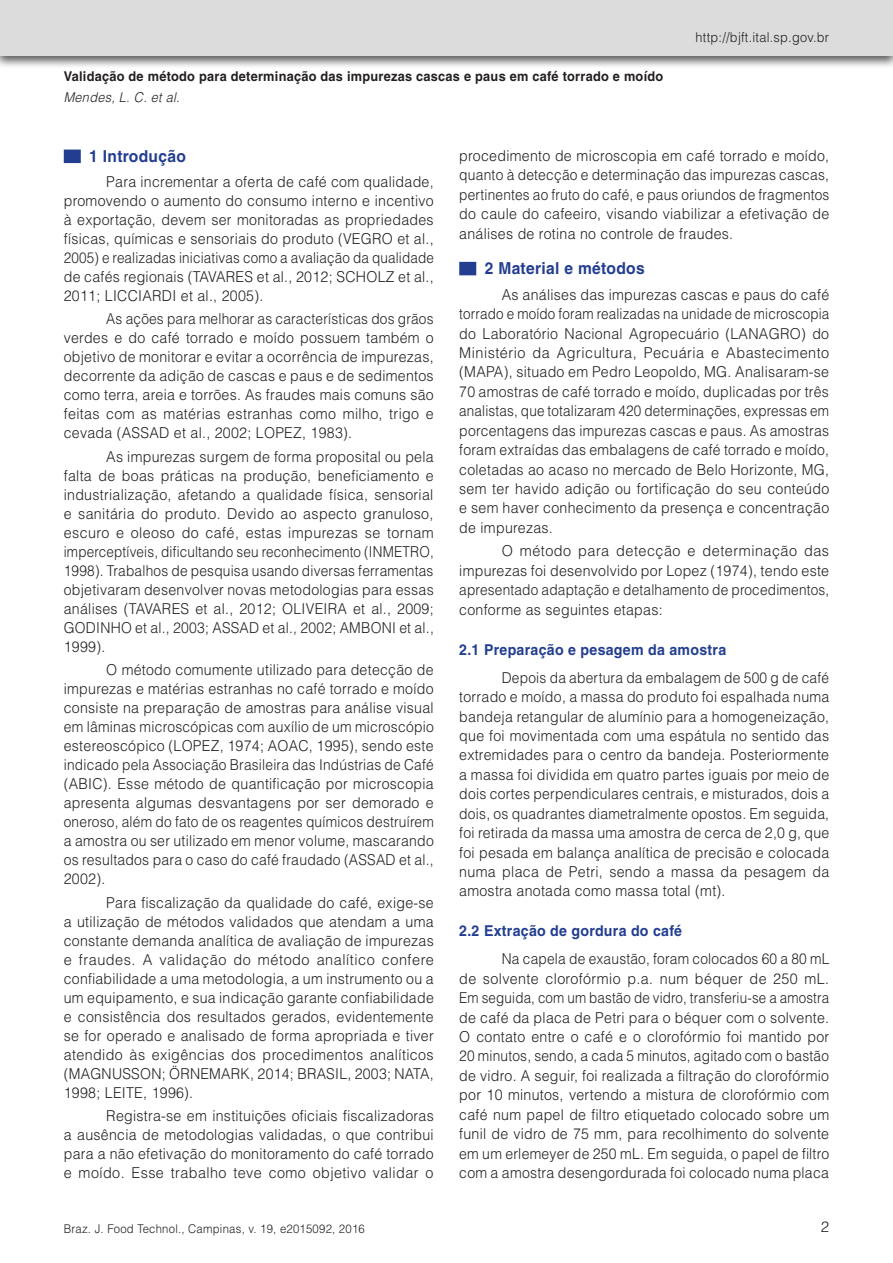
<style>
.page{position:relative;width:893px;height:1263px;background:#fff}
.page>*{position:absolute;margin:0;border:0;box-sizing:border-box;transform-origin:0 0}
.Heading1{font:700 16.5px "Helvetica";letter-spacing:.02em;color:#233e90;scale:.94 1}
.Paragraph{font:300 15px/19px "Helvetica";letter-spacing:.02em;color:#231f20;text-align:justify;scale:.94 1}
.Paragraph-2{font:300 15px/19.5px "Helvetica";letter-spacing:.02em;color:#231f20;text-align:justify;scale:.92 1}
.Paragraph-3{font:300 15px/19px "Helvetica";letter-spacing:.02em;color:#231f20;text-align:justify;scale:.91 1}
.Paragraph-4{font:300 15px/19.5px "Helvetica";letter-spacing:.02em;color:#231f20;text-align:justify;scale:.96 1}
.Heading2{font:700 15px "Helvetica";letter-spacing:.02em;color:#233e90;scale:.94 1}
.pagenumber{font:300 15px "Helvetica";color:#231f20}
.RunningTitleAlt{font:700 13.5px "Helvetica";letter-spacing:.02em;color:#231f20;scale:.94 1}
.t1{font:300 13.5px "Helvetica";letter-spacing:.02em;color:#231f20;scale:.94 1}
.RunningAuthorsAlt{font:italic 300 13.5px "Helvetica";letter-spacing:.02em;color:#231f20;scale:.94 1}
.pubNameFooter{font:300 12px "Helvetica";letter-spacing:.02em;color:#231f20;scale:.94 1}
</style>
<div class="page">
<div style="left:0;top:0;width:893px;height:69px;background:#231f20;opacity:.75"></div>
<div style="left:0;top:0;width:893px;height:56px;background:#dcdcdc"></div>
<div style="left:64px;top:150px;width:17px;height:13px;background:#233e90"></div>
<div style="left:459px;top:262px;width:17px;height:13px;background:#233e90"></div>
<p class="RunningTitleAlt" style="left:64px;top:68px;width:639px">Validação de método para determinação das impurezas cascas e paus em café torrado e moído</p>
<p class="RunningAuthorsAlt" style="left:64px;top:89px;width:125px">Mendes, L. C. et al.</p>
<p class="t1" style="left:696px;top:29px;width:144px">http://bjft.ital.sp.gov.br</p>
<p class="Heading1" style="left:89px;top:146px;width:104px">1 Introdução</p>
<p class="Paragraph" style="left:64px;top:172px;width:395px;text-indent:43px">Para incrementar a oferta de café com qualidade, promovendo o aumento do consumo interno e incentivo à exportação, devem ser monitoradas as propriedades físicas, químicas e sensoriais do produto (VEGRO et al., 2005) e realizadas iniciativas como a avaliação da qualidade de cafés regionais (TAVARES et al., 2012; SCHOLZ et al., 2011; LICCIARDI et al., 2005).</p>
<p class="Paragraph-3" style="left:64px;top:309px;width:408px;text-indent:43px">As ações para melhorar as características dos grãos verdes e do café torrado e moído possuem também o objetivo de monitorar e evitar a ocorrência de impurezas, decorrente da adição de cascas e paus e de sedimentos como terra, areia e torrões. As fraudes mais comuns são feitas com as matérias estranhas como milho, trigo e cevada (ASSAD et al., 2002; LOPEZ, 1983).</p>
<p class="Paragraph" style="left:64px;top:447px;width:395px;text-indent:43px">As impurezas surgem de forma proposital ou pela falta de boas práticas na produção, beneficiamento e industrialização, afetando a qualidade física, sensorial e sanitária do produto. Devido ao aspecto granuloso, escuro e oleoso do café, estas impurezas se tornam imperceptíveis, dificultando seu reconhecimento (INMETRO, 1998). Trabalhos de pesquisa usando diversas ferramentas objetivaram desenvolver novas metodologias para essas análises (TAVARES et al., 2012; OLIVEIRA et al., 2009; GODINHO et al., 2003; ASSAD et al., 2002; AMBONI et al., 1999).</p>
<p class="Paragraph" style="left:64px;top:660px;width:395px;text-indent:43px">O método comumente utilizado para detecção de impurezas e matérias estranhas no café torrado e moído consiste na preparação de amostras para análise visual em lâminas microscópicas com auxílio de um microscópio estereoscópico (LOPEZ, 1974; AOAC, 1995), sendo este indicado pela Associação Brasileira das Indústrias de Café (ABIC). Esse método de quantificação por microscopia apresenta algumas desvantagens por ser demorado e oneroso, além do fato de os reagentes químicos destruírem a amostra ou ser utilizado em menor volume, mascarando os resultados para o caso do café fraudado (ASSAD et al., 2002).</p>
<p class="Paragraph" style="left:64px;top:892px;width:395px;text-indent:43px">Para fiscalização da qualidade do café, exige-se a utilização de métodos validados que atendam a uma constante demanda analítica de avaliação de impurezas e fraudes. A validação do método analítico confere confiabilidade a uma metodologia, a um instrumento ou a um equipamento, e sua indicação garante confiabilidade e consistência dos resultados gerados, evidentemente se for operado e analisado de forma apropriada e tiver atendido às exigências dos procedimentos analíticos (MAGNUSSON; ÖRNEMARK, 2014; BRASIL, 2003; NATA, 1998; LEITE, 1996).</p>
<p class="Paragraph" style="left:64px;top:1106px;width:395px;text-indent:43px">Registra-se em instituições oficiais fiscalizadoras a ausência de metodologias validadas, o que contribui para a não efetivação do monitoramento do café torrado e moído. Esse trabalho teve como objetivo validar o</p>
<p class="Paragraph" style="left:459px;top:146px;width:395px;line-height:19.5px">procedimento de microscopia em café torrado e moído, quanto à detecção e determinação das impurezas cascas, pertinentes ao fruto do café, e paus oriundos de fragmentos do caule do cafeeiro, visando viabilizar a efetivação de análises de rotina no controle de fraudes.</p>
<p class="Heading1" style="left:485px;top:258px;width:172px">2 Material e métodos</p>
<p class="Paragraph" style="left:459px;top:284px;width:395px;line-height:19.5px;text-indent:43px">As análises das impurezas cascas e paus do café torrado e moído foram realizadas na unidade de microscopia do Laboratório Nacional Agropecuário (LANAGRO) do Ministério da Agricultura, Pecuária e Abastecimento (MAPA), situado em Pedro Leopoldo, MG. Analisaram-se 70 amostras de café torrado e moído, duplicadas por três analistas, que totalizaram 420 determinações, expressas em porcentagens das impurezas cascas e paus. As amostras foram extraídas das embalagens de café torrado e moído, coletadas ao acaso no mercado de Belo Horizonte, MG, sem ter havido adição ou fortificação do seu conteúdo e sem haver conhecimento da presença e concentração de impurezas.</p>
<p class="Paragraph-4" style="left:459px;top:541px;width:387px;text-indent:43px">O método para detecção e determinação das impurezas foi desenvolvido por Lopez (1974), tendo este apresentado adaptação e detalhamento de procedimentos, conforme as seguintes etapas:</p>
<p class="Heading2" style="left:459px;top:640px;width:286px">2.1 Preparação e pesagem da amostra</p>
<p class="Paragraph-2" style="left:459px;top:667px;width:404px;text-indent:43px">Depois da abertura da embalagem de 500 g de café torrado e moído, a massa do produto foi espalhada numa bandeja retangular de alumínio para a homogeneização, que foi movimentada com uma espátula no sentido das extremidades para o centro da bandeja. Posteriormente a massa foi dividida em quatro partes iguais por meio de dois cortes perpendiculares centrais, e misturados, dois a dois, os quadrantes diametralmente opostos. Em seguida, foi retirada da massa uma amostra de cerca de 2,0 g, que foi pesada em balança analítica de precisão e colocada numa placa de Petri, sendo a massa da pesagem da amostra anotada como massa total (mt).</p>
<p class="Heading2" style="left:459px;top:922px;width:239px">2.2 Extração de gordura do café</p>
<p class="Paragraph-2" style="left:459px;top:949px;width:404px;text-indent:43px">Na capela de exaustão, foram colocados 60 a 80 mL de solvente clorofórmio p.a. num béquer de 250 mL.<br>Em seguida, com um bastão de vidro, transferiu-se a amostra de café da placa de Petri para o béquer com o solvente.<br>O contato entre o café e o clorofórmio foi mantido por 20 minutos, sendo, a cada 5 minutos, agitado com o bastão de vidro. A seguir, foi realizada a filtração do clorofórmio por 10 minutos, vertendo a mistura de clorofórmio com café num papel de filtro etiquetado colocado sobre um funil de vidro de 75 mm, para recolhimento do solvente em um erlemeyer de 250 mL. Em seguida, o papel de filtro com a amostra desengordurada foi colocado numa placa</p>
<p class="pubNameFooter" style="left:64px;top:1221px;width:322px">Braz. J. Food Technol., Campinas, v. 19, e2015092, 2016</p>
<p class="pagenumber" style="left:821px;top:1217px;width:10px">2</p>
</div>
